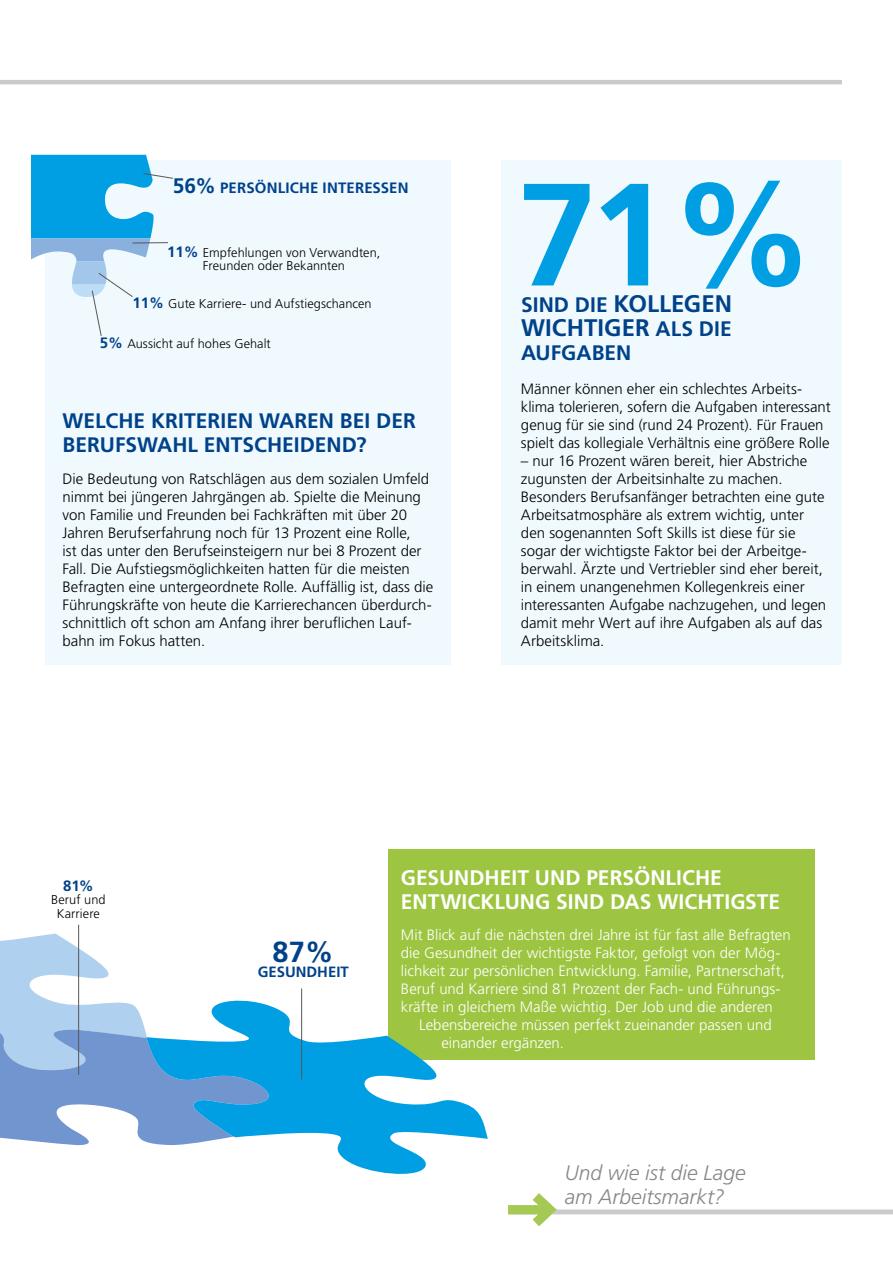
<style>
.page{position:relative;width:893px;height:1263px;background:#fff}
.page>*{position:absolute;margin:0;border:0;box-sizing:border-box;transform-origin:0 0}
.t1{font:700 145.5px "Frutiger LT Std";color:#009fe3}
.t2{font:700 29.1px "Frutiger LT Std";color:#004289}
.t3{font:700 24px/24px "Frutiger LT Std";color:#004289}
.t4{font:700 21.15px/24.2px "Frutiger LT Std";color:#fff}
.t5{font:700 21px/24px "Frutiger LT Std";color:#004289}
.t6{font:italic 300 21px/24px "Frutiger LT Std";color:#878787}
.t7{font:300 15px/18px "Frutiger LT Std";color:#000}
.t8{font:300 15px/18px "Frutiger LT Std";color:#fff}
.t9{font:700 15px "Frutiger LT Std";letter-spacing:.01em;color:#004289}
.t10{font:700 14.85px "Frutiger LT Std";color:#004289}
.t11{font:300 12.75px/13.5px "Frutiger LT Std";letter-spacing:.005em;color:#000;text-align:center}
.s1{font-size:21px}
.s2{font-weight:700;font-size:15px;color:#004289}
</style>
<div class="page">
<hr style="left:0;top:80px;width:842px;height:4px;background:#cacaca">
<div style="left:388px;top:849px;width:427px;height:211px;background:#9dc541"></div>
<svg style="left:0;top:924px;width:146px;height:222px"></svg>
<svg style="left:146px;top:995px;width:342px;height:179px"></svg>
<div style="left:502px;top:160px;width:340px;height:504px;background:#f0f9fe"></div>
<div style="left:45px;top:160px;width:406px;height:504px;background:#f0f9fe"></div>
<hr style="left:508px;top:1210px;width:385px;height:4px;background:#cacaca">
<div style="left:508px;top:1205px;width:42px;height:9px;background:#a6c954"></div>
<svg style="left:523px;top:1193px;width:40px;height:33px"></svg>
<hr style="left:78px;top:925px;width:1px;height:150px;background:#575756">
<hr style="left:301px;top:988px;width:1px;height:91px;background:#575756">
<svg style="left:31px;top:155px;width:142px;height:181px"></svg>
<p class="t9" style="left:173px;top:179px;width:237px"><span class="s1">56%</span> PERSÖNLICHE INTERESSEN</p>
<h1 class="t1" style="left:517px;top:149px;width:300px">71%</h1>
<h3 class="t3" style="left:521px;top:292px;width:212px"><span class="s1">SIND DIE</span> KOLLEGEN<br>WICHTIGER <span class="s1">ALS DIE</span></h3>
<h3 class="t5" style="left:521px;top:341px;width:112px">AUFGABEN</h3>
<p class="t11" style="left:167px;top:246px;width:215px"><span class="s2">11%</span> Empfehlungen von Verwandten,<br>Freunden oder Bekannten</p>
<p class="t11" style="left:132px;top:297px;width:241px"><span class="s2">11%</span> Gute Karriere- und Aufstiegschancen</p>
<p class="t11" style="left:100px;top:337px;width:172px"><span class="s2">5%</span> Aussicht auf hohes Gehalt</p>
<h3 class="t5" style="left:63px;top:409px;width:355px">WELCHE KRITERIEN WAREN BEI DER<br>BERUFSWAHL ENTSCHEIDEND?</h3>
<p class="t7" style="left:63px;top:470px;width:372px">Die Bedeutung von Ratschlägen aus dem sozialen Umfeld nimmt bei jüngeren Jahrgängen ab. Spielte die Meinung von Familie und Freunden bei Fachkräften mit über 20<br>Jahren Berufserfahrung noch für 13 Prozent eine Rolle,<br>ist das unter den Berufseinsteigern nur bei 8 Prozent der Fall. Die Aufstiegsmöglichkeiten hatten für die meisten Befragten eine untergeordnete Rolle. Auffällig ist, dass die Führungskräfte von heute die Karrierechancen überdurch&shy;schnittlich oft schon am Anfang ihrer beruflichen Lauf&shy;bahn im Fokus hatten.</p>
<p class="t7" style="left:521px;top:380px;width:311px">Männer können eher ein schlechtes Arbeits&shy;klima tolerieren, sofern die Aufgaben interessant genug für sie sind (rund 24 Prozent). Für Frauen spielt das kollegiale Verhältnis eine größere Rolle</p>
<p class="t7" style="left:521px;top:452px;width:307px">– nur 16 Prozent wären bereit, hier Abstriche zugunsten der Arbeitsinhalte zu machen.<br>Besonders Berufsanfänger betrachten eine gute Arbeitsatmosphäre als extrem wichtig, unter den sogenannten Soft Skills ist diese für sie sogar der wichtigste Faktor bei der Arbeitge&shy;berwahl. Ärzte und Vertriebler sind eher bereit, in einem unangenehmen Kollegenkreis einer interessanten Aufgabe nachzugehen, und legen damit mehr Wert auf ihre Aufgaben als auf das Arbeitsklima.</p>
<p class="t9" style="left:63px;top:876px;width:32px">81%</p>
<p class="t11" style="left:51px;top:893px;width:56px">Beruf und<br>Karriere</p>
<h2 class="t2" style="left:273px;top:935px;width:63px">87%</h2>
<p class="t10" style="left:258px;top:963px;width:92px">GESUNDHEIT</p>
<h3 class="t4" style="left:401px;top:865px;width:381px">GESUNDHEIT UND PERSÖNLICHE<br>ENTWICKLUNG SIND DAS WICHTIGSTE</h3>
<p class="t8" style="left:401px;top:926px;width:391px">Mit Blick auf die nächsten drei Jahre ist für fast alle Befragten die Gesundheit der wichtigste Faktor, gefolgt von der Mög&shy;lichkeit zur persönlichen Entwicklung. Familie, Partnerschaft, Beruf und Karriere sind 81 Prozent der Fach- und Führungs&shy;kräfte in gleichem Maße wichtig. Der Job und die anderen</p>
<p class="t8" style="left:441px;top:1016px;width:332px;text-indent:-22px">Lebensbereiche müssen perfekt zueinander passen und einander ergänzen.</p>
<h3 class="t6" style="left:565px;top:1161px;width:182px">Und wie ist die Lage am Arbeitsmarkt?</h3>
</div>
